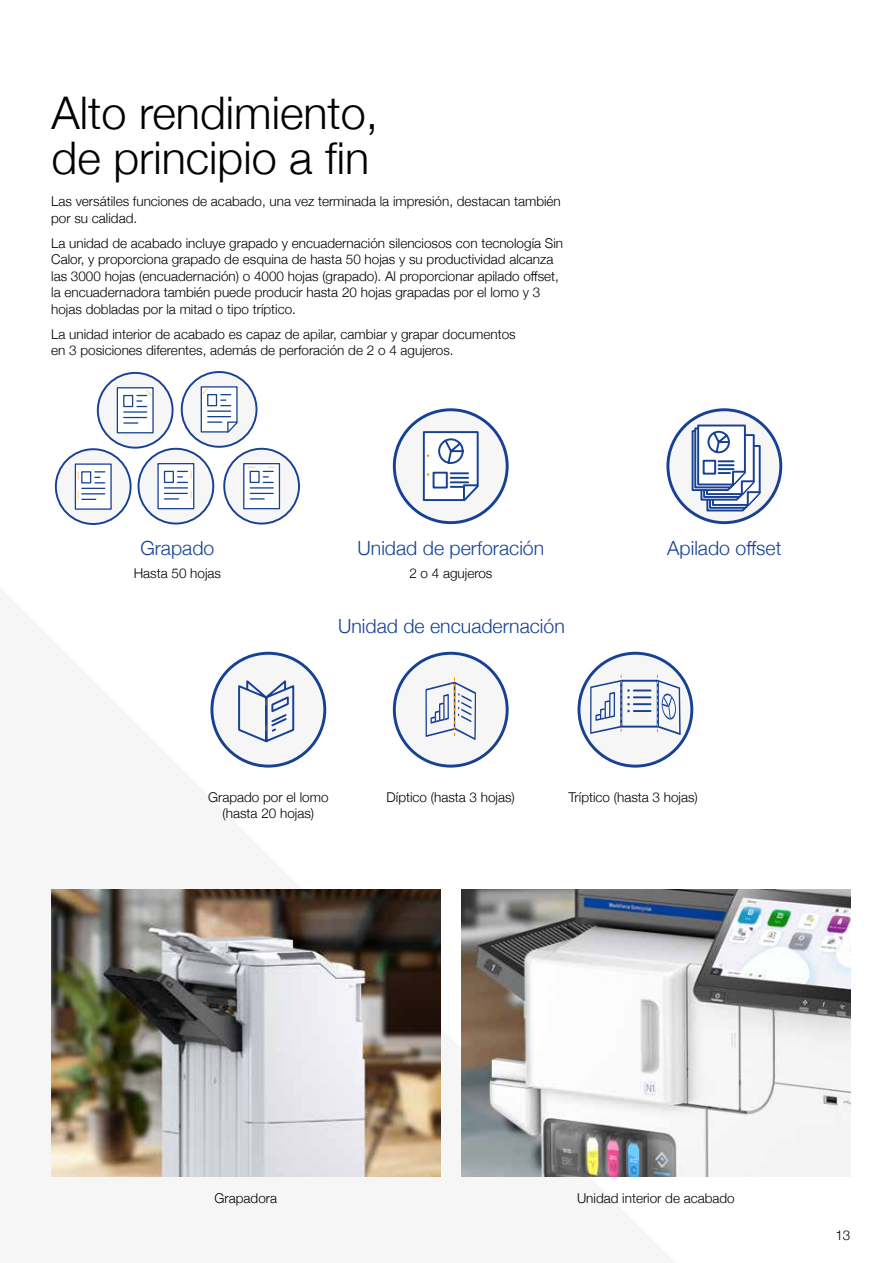
<style>
.page{position:relative;width:893px;height:1263px;background:#fff}
.page>*{position:absolute;margin:0;border:0;box-sizing:border-box;transform-origin:0 0}
.t1{font:300 45px/45px "Helvetica Neue";color:#000}
.t2{font:300 19.5px "Helvetica Neue";color:#164194}
.t3{font:300 13.5px/16.5px "Helvetica Neue";color:#000}
</style>
<div class="page">
<img style="left:461px;top:889px;width:389px;height:288px">
<img style="left:51px;top:889px;width:389px;height:288px">
<div style="left:394px;top:410px;width:113px;height:113px;background:#f6f6f6;border-radius:50%"></div>
<div style="left:393px;top:408px;width:116px;height:116px;border:3px solid #164194;border-radius:50%"></div>
<svg style="left:422px;top:431px;width:57px;height:70px"></svg>
<div style="left:668px;top:410px;width:113px;height:113px;background:#f6f6f6;border-radius:50%"></div>
<div style="left:666px;top:408px;width:116px;height:116px;border:3px solid #164194;border-radius:50%"></div>
<svg style="left:691px;top:424px;width:71px;height:88px"></svg>
<div style="left:394px;top:653px;width:113px;height:113px;background:#f6f6f6;border-radius:50%"></div>
<div style="left:393px;top:652px;width:116px;height:115px;border:3px solid #164194;border-radius:50%"></div>
<svg style="left:425px;top:678px;width:51px;height:62px"></svg>
<div style="left:579px;top:653px;width:113px;height:113px;background:#f6f6f6;border-radius:50%"></div>
<div style="left:577px;top:652px;width:116px;height:115px;border:3px solid #164194;border-radius:50%"></div>
<svg style="left:590px;top:675px;width:91px;height:60px"></svg>
<div style="left:212px;top:653px;width:113px;height:113px;background:#f6f6f6;border-radius:50%"></div>
<div style="left:210px;top:652px;width:116px;height:115px;border:3px solid #164194;border-radius:50%"></div>
<svg style="left:238px;top:680px;width:57px;height:63px"></svg>
<div style="left:182px;top:372px;width:74px;height:75px;background:#f6f6f6;border-radius:50%"></div>
<div style="left:181px;top:371px;width:76px;height:77px;border:2px solid #164194;border-radius:50%"></div>
<div style="left:98px;top:373px;width:75px;height:75px;background:#f6f6f6;border-radius:50%"></div>
<div style="left:97px;top:372px;width:77px;height:77px;border:2px solid #164194;border-radius:50%"></div>
<svg style="left:200px;top:386px;width:38px;height:47px"></svg>
<svg style="left:116px;top:387px;width:38px;height:47px"></svg>
<div style="left:139px;top:449px;width:74px;height:74px;background:#f6f6f6;border-radius:50%"></div>
<div style="left:138px;top:448px;width:76px;height:76px;border:2px solid #164194;border-radius:50%"></div>
<div style="left:56px;top:449px;width:75px;height:75px;background:#f6f6f6;border-radius:50%"></div>
<div style="left:55px;top:448px;width:77px;height:77px;border:2px solid #164194;border-radius:50%"></div>
<svg style="left:74px;top:463px;width:38px;height:47px"></svg>
<svg style="left:157px;top:463px;width:38px;height:47px"></svg>
<div style="left:224px;top:449px;width:75px;height:74px;background:#f6f6f6;border-radius:50%"></div>
<div style="left:223px;top:448px;width:77px;height:76px;border:2px solid #164194;border-radius:50%"></div>
<svg style="left:243px;top:463px;width:38px;height:47px"></svg>
<h1 class="t1" style="left:52px;top:87px;width:328px">Alto rendimiento, de principio a fin</h1>
<p class="t3" style="left:51px;top:192px;width:511px">Las versátiles funciones de acabado, una vez terminada la impresión, destacan también por su calidad.</p>
<p class="t3" style="left:51px;top:233px;width:513px">La unidad de acabado incluye grapado y encuadernación silenciosos con tecnología Sin Calor, y proporciona grapado de esquina de hasta 50 hojas y su productividad alcanza las 3000 hojas (encuadernación) o 4000 hojas (grapado). Al proporcionar apilado offset, la encuadernadora también puede producir hasta 20 hojas grapadas por el lomo y 3 hojas dobladas por la mitad o tipo tríptico.</p>
<p class="t3" style="left:51px;top:324px;width:466px">La unidad interior de acabado es capaz de apilar, cambiar y grapar documentos en 3 posiciones diferentes, además de perforación de 2 o 4 agujeros.</p>
<h2 class="t2" style="left:140px;top:533px;width:76px">Grapado</h2>
<p class="t3" style="left:134px;top:564px;width:89px">Hasta 50 hojas</p>
<h2 class="t2" style="left:357px;top:533px;width:188px">Unidad de perforación</h2>
<p class="t3" style="left:409px;top:564px;width:85px">2 o 4 agujeros</p>
<h2 class="t2" style="left:338px;top:610px;width:228px">Unidad de encuadernación</h2>
<h2 class="t2" style="left:667px;top:533px;width:116px">Apilado offset</h2>
<p class="t3" style="left:208px;top:788px;width:122px;text-align:center">Grapado por el lomo (hasta 20 hojas)</p>
<p class="t3" style="left:387px;top:788px;width:130px">Díptico (hasta 3 hojas)</p>
<p class="t3" style="left:568px;top:788px;width:131px">Tríptico (hasta 3 hojas)</p>
<p class="t3" style="left:215px;top:1189px;width:64px">Grapadora</p>
<p class="t3" style="left:577px;top:1189px;width:159px">Unidad interior de acabado</p>
<p class="t3" style="left:835px;top:1226px;width:17px">13</p>
</div>
